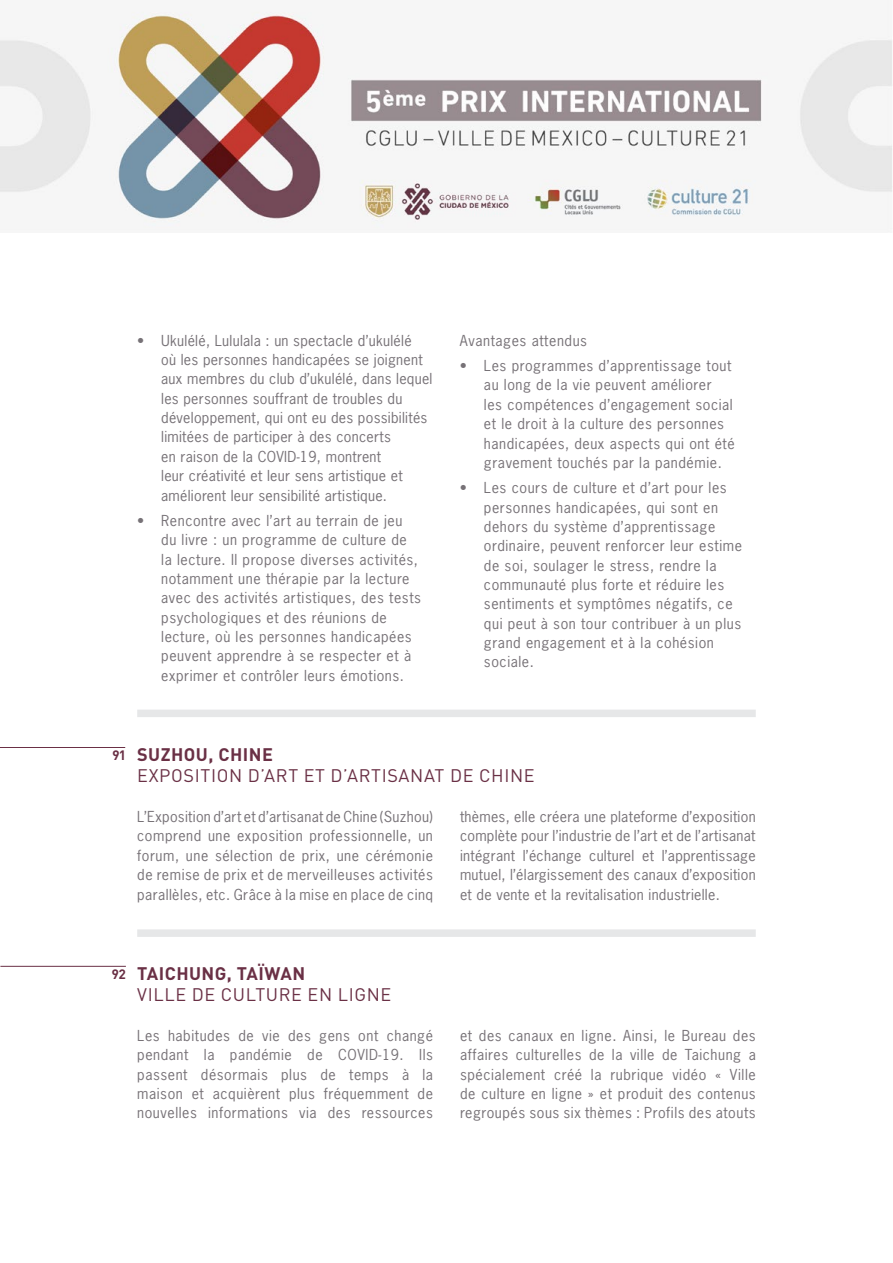
<style>
.page{position:relative;width:893px;height:1263px;background:#fff}
.page>*{position:absolute;margin:0;border:0;box-sizing:border-box;transform-origin:0 0}
.t1{font:18px "DIN Pro";letter-spacing:.035em;color:#6a3045}
.t2{font:700 18px "DIN Pro";letter-spacing:.025em;color:#6a3045}
.t3{font:14.25px/19.4px "News Gothic Std";letter-spacing:.04em;color:#777277;text-align:justify}
.t4{font:14.25px/19.4px "News Gothic Std";letter-spacing:.02em;color:#777277}
.t5{font:700 13.5px "DIN Pro";color:#6a3045}
</style>
<div class="page">
<img style="left:0;top:11px;width:892px;height:221px">
<div style="left:137px;top:710px;width:619px;height:7px;background:#e6e7e8"></div>
<div style="left:137px;top:929px;width:619px;height:8px;background:#e6e7e8"></div>
<hr style="left:0;top:747px;width:125px;height:1px;background:#6a3045">
<hr style="left:0;top:966px;width:126px;height:1px;background:#6a3045">
<p class="t4" style="left:161px;top:331px;width:273px;text-indent:-24px">• Ukulélé, Lululala : un spectacle d’ukulélé<br>où les personnes handicapées se joignent aux membres du club d’ukulélé, dans lequel les personnes souffrant de troubles du développement, qui ont eu des possibilités limitées de participer à des concerts<br>en raison de la COVID-19, montrent<br>leur créativité et leur sens artistique et améliorent leur sensibilité artistique.</p>
<p class="t3" style="left:161px;top:511px;width:261px;text-align:left;text-indent:-24px">• Rencontre avec l’art au terrain de jeu du livre : un programme de culture de<br>la lecture. Il propose diverses activités, notamment une thérapie par la lecture avec des activités artistiques, des tests psychologiques et des réunions de lecture, où les personnes handicapées peuvent apprendre à se respecter et à exprimer et contrôler leurs émotions.</p>
<p class="t3" style="left:460px;top:331px;width:129px">Avantages attendus</p>
<p class="t3" style="left:484px;top:356px;width:252px;text-align:left;text-indent:-24px">• Les programmes d’apprentissage tout au long de la vie peuvent améliorer<br>les compétences d’engagement social et le droit à la culture des personnes handicapées, deux aspects qui ont été gravement touchés par la pandémie.</p>
<p class="t3" style="left:484px;top:478px;width:259px;text-align:left;text-indent:-24px">• Les cours de culture et d’art pour les personnes handicapées, qui sont en dehors du système d’apprentissage ordinaire, peuvent renforcer leur estime de soi, soulager le stress, rendre la communauté plus forte et réduire les sentiments et symptômes négatifs, ce qui peut à son tour contribuer à un plus grand engagement et à la cohésion sociale.</p>
<p class="t5" style="left:112px;top:746px;width:14px">91</p>
<p class="t2" style="left:137px;top:742px;width:137px">SUZHOU, CHINE</p>
<p class="t1" style="left:137px;top:763px;width:399px">EXPOSITION D’ART ET D’ARTISANAT DE CHINE</p>
<p class="t3" style="left:137px;top:807px;width:297px">L’Exposition d’art et d’artisanat de Chine (Suzhou) comprend une exposition professionnelle, un forum, une sélection de prix, une cérémonie de remise de prix et de merveilleuses activités parallèles, etc. Grâce à la mise en place de cinq</p>
<p class="t3" style="left:460px;top:807px;width:297px">thèmes, elle créera une plateforme d’exposition complète pour l’industrie de l’art et de l’artisanat intégrant l’échange culturel et l’apprentissage mutuel, l’élargissement des canaux d’exposition et de vente et la revitalisation industrielle.</p>
<p class="t5" style="left:112px;top:965px;width:16px">92</p>
<p class="t2" style="left:137px;top:962px;width:170px">TAICHUNG, TAÏWAN</p>
<p class="t1" style="left:137px;top:983px;width:256px">VILLE DE CULTURE EN LIGNE</p>
<p class="t3" style="left:137px;top:1026px;width:297px">Les habitudes de vie des gens ont changé pendant la pandémie de COVID-19. Ils passent désormais plus de temps à la maison et acquièrent plus fréquemment de nouvelles informations via des ressources</p>
<p class="t3" style="left:460px;top:1026px;width:297px">et des canaux en ligne. Ainsi, le Bureau des affaires culturelles de la ville de Taichung a spécialement créé la rubrique vidéo « Ville de culture en ligne » et produit des contenus regroupés sous six thèmes : Profils des atouts</p>
</div>
